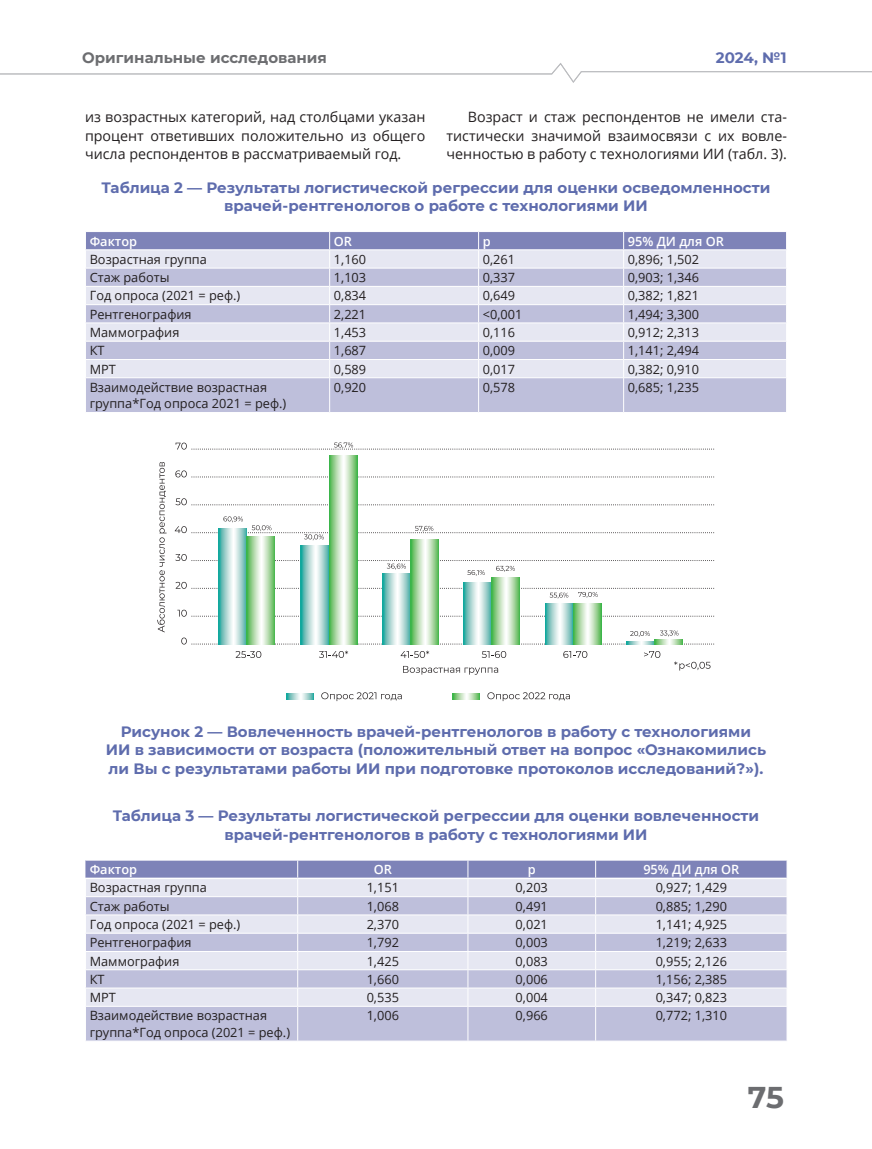
<style>
.page{position:relative;width:872px;height:1149px;background:#fff}
.page>*{position:absolute;margin:0;border:0;box-sizing:border-box;transform-origin:0 0}
.t1{font:700 30px "Montserrat";color:#6c6d70}
.Ris_name_1{font:700 15px/18.5px "Montserrat";color:#5e6cad;text-align:center}
.t2{font:700 15px "Montserrat";color:#6c6d70}
.Tekst_1{font:14.25px/18.8px "Open Sans";color:#231f20;text-align:justify}
.Tabl_1{font:12.75px/16.5px "Open Sans";color:#231f20}
.Tabl_1-2{font:600 12.75px "Open Sans";color:#fff}
</style>
<div class="page">
<svg style="left:0;top:63px;width:872px;height:20px"></svg>
<div style="left:86px;top:378px;width:700px;height:34px;background:#bebfdb"></div>
<hr style="left:329px;top:378px;width:1px;height:34px;background:#fff">
<hr style="left:478px;top:378px;width:1px;height:34px;background:#fff">
<hr style="left:623px;top:378px;width:1px;height:34px;background:#fff">
<svg style="left:85px;top:231px;width:702px;height:146px;background:#cdcee3"></svg>
<svg style="left:177px;top:609px;width:537px;height:7px"></svg>
<svg style="left:175px;top:498px;width:540px;height:7px"></svg>
<svg style="left:175px;top:470px;width:540px;height:7px"></svg>
<svg style="left:157px;top:462px;width:10px;height:170px"></svg>
<svg style="left:403px;top:665px;width:95px;height:9px"></svg>
<svg style="left:235px;top:651px;width:26px;height:6px"></svg>
<svg style="left:319px;top:650px;width:29px;height:7px"></svg>
<svg style="left:400px;top:650px;width:29px;height:7px"></svg>
<svg style="left:482px;top:651px;width:24px;height:6px"></svg>
<svg style="left:563px;top:651px;width:24px;height:6px"></svg>
<svg style="left:644px;top:651px;width:16px;height:6px"></svg>
<svg style="left:674px;top:661px;width:36px;height:9px"></svg>
<svg style="left:219px;top:540px;width:28px;height:90px"></svg>
<svg style="left:247px;top:540px;width:28px;height:90px"></svg>
<svg style="left:382px;top:575px;width:29px;height:55px"></svg>
<svg style="left:411px;top:540px;width:28px;height:90px"></svg>
<svg style="left:463px;top:598px;width:28px;height:32px"></svg>
<svg style="left:491px;top:577px;width:29px;height:53px"></svg>
<svg style="left:545px;top:603px;width:28px;height:27px"></svg>
<svg style="left:573px;top:603px;width:28px;height:27px"></svg>
<svg style="left:301px;top:545px;width:28px;height:85px"></svg>
<svg style="left:329px;top:456px;width:28px;height:174px;background:#aedaab"></svg>
<svg style="left:176px;top:442px;width:538px;height:7px"></svg>
<svg style="left:175px;top:516px;width:540px;height:24px"></svg>
<svg style="left:175px;top:554px;width:540px;height:21px"></svg>
<svg style="left:175px;top:581px;width:540px;height:17px"></svg>
<svg style="left:181px;top:630px;width:533px;height:14px"></svg>
<svg style="left:321px;top:692px;width:81px;height:9px"></svg>
<svg style="left:287px;top:693px;width:26px;height:5px"></svg>
<svg style="left:487px;top:692px;width:83px;height:9px"></svg>
<svg style="left:453px;top:693px;width:26px;height:5px"></svg>
<div style="left:86px;top:1007px;width:700px;height:33px;background:#bebfdb"></div>
<hr style="left:297px;top:1006px;width:1px;height:34px;background:#fff">
<hr style="left:467px;top:1006px;width:1px;height:34px;background:#fff">
<hr style="left:595px;top:1006px;width:1px;height:34px;background:#fff">
<svg style="left:85px;top:860px;width:702px;height:145px;background:#cdcee3"></svg>
<p class="t2" style="left:82px;top:47px;width:246px">Оригинальные исследования</p>
<p class="Ris_name_1" style="left:716px;top:47px;width:72px">2024, №1</p>
<p class="Tekst_1" style="left:85px;top:107px;width:342px">из возрастных категорий, над столбцами указан процент ответивших положительно из общего числа респондентов в рассматриваемый год.</p>
<p class="Tekst_1" style="left:446px;top:107px;width:342px;text-indent:21px">Возраст и стаж респондентов не имели ста&shy;тистически значимой взаимосвязи с их вовле&shy;ченностью в работу с технологиями ИИ (табл. 3).</p>
<p class="Ris_name_1" style="left:101px;top:177px;width:670px">Таблица 2 — Результаты логистической регрессии для оценки осведомленности врачей-рентгенологов о работе с технологиями ИИ</p>
<p class="Tabl_1-2" style="left:90px;top:232px;width:49px">Фактор</p>
<p class="Tabl_1-2" style="left:334px;top:232px;width:20px">OR</p>
<p class="Tabl_1-2" style="left:483px;top:232px;width:9px">p</p>
<p class="Tabl_1-2" style="left:628px;top:232px;width:97px">95% ДИ для OR</p>
<p class="Tabl_1" style="left:90px;top:250px;width:119px">Возрастная группа</p>
<p class="Tabl_1" style="left:334px;top:250px;width:34px">1,160</p>
<p class="Tabl_1" style="left:483px;top:250px;width:34px">0,261</p>
<p class="Tabl_1" style="left:628px;top:250px;width:73px">0,896; 1,502</p>
<p class="Tabl_1" style="left:90px;top:269px;width:81px">Стаж работы</p>
<p class="Tabl_1" style="left:334px;top:269px;width:34px">1,103</p>
<p class="Tabl_1" style="left:483px;top:269px;width:34px">0,337</p>
<p class="Tabl_1" style="left:628px;top:269px;width:73px">0,903; 1,346</p>
<p class="Tabl_1" style="left:90px;top:287px;width:152px">Год опроса (2021 = реф.)</p>
<p class="Tabl_1" style="left:334px;top:287px;width:34px">0,834</p>
<p class="Tabl_1" style="left:483px;top:287px;width:34px">0,649</p>
<p class="Tabl_1" style="left:628px;top:287px;width:73px">0,382; 1,821</p>
<p class="Tabl_1" style="left:90px;top:305px;width:103px">Рентгенография</p>
<p class="Tabl_1" style="left:334px;top:305px;width:34px">2,221</p>
<p class="Tabl_1" style="left:483px;top:305px;width:41px">&lt;0,001</p>
<p class="Tabl_1" style="left:628px;top:305px;width:73px">1,494; 3,300</p>
<p class="Tabl_1" style="left:90px;top:323px;width:91px">Маммография</p>
<p class="Tabl_1" style="left:334px;top:323px;width:34px">1,453</p>
<p class="Tabl_1" style="left:483px;top:323px;width:34px">0,116</p>
<p class="Tabl_1" style="left:628px;top:323px;width:73px">0,912; 2,313</p>
<p class="Tabl_1" style="left:90px;top:342px;width:16px">КТ</p>
<p class="Tabl_1" style="left:334px;top:342px;width:34px">1,687</p>
<p class="Tabl_1" style="left:483px;top:342px;width:34px">0,009</p>
<p class="Tabl_1" style="left:628px;top:342px;width:73px">1,141; 2,494</p>
<p class="Tabl_1" style="left:90px;top:360px;width:28px">МРТ</p>
<p class="Tabl_1" style="left:334px;top:360px;width:34px">0,589</p>
<p class="Tabl_1" style="left:483px;top:360px;width:34px">0,017</p>
<p class="Tabl_1" style="left:628px;top:360px;width:73px">0,382; 0,910</p>
<p class="Tabl_1" style="left:90px;top:378px;width:198px">Взаимодействие возрастная группа*Год опроса 2021 = реф.)</p>
<p class="Tabl_1" style="left:334px;top:378px;width:34px">0,920</p>
<p class="Tabl_1" style="left:483px;top:378px;width:34px">0,578</p>
<p class="Tabl_1" style="left:628px;top:378px;width:73px">0,685; 1,235</p>
<p class="Ris_name_1" style="left:106px;top:721px;width:662px">Рисунок 2 — Вовлеченность врачей-рентгенологов в работу с технологиями<br>ИИ в зависимости от возраста (положительный ответ на вопрос «Ознакомились ли Вы с результатами работы ИИ при подготовке протоколов исследований?»).</p>
<p class="Ris_name_1" style="left:113px;top:805px;width:648px">Таблица 3 — Результаты логистической регрессии для оценки вовлеченности врачей-рентгенологов в работу с технологиями ИИ</p>
<p class="Tabl_1-2" style="left:90px;top:860px;width:49px">Фактор</p>
<p class="Tabl_1-2" style="left:374px;top:860px;width:20px">OR</p>
<p class="Tabl_1-2" style="left:528px;top:860px;width:9px">p</p>
<p class="Tabl_1-2" style="left:643px;top:860px;width:97px">95% ДИ для OR</p>
<p class="Tabl_1" style="left:90px;top:878px;width:119px">Возрастная группа</p>
<p class="Tabl_1" style="left:367px;top:878px;width:34px">1,151</p>
<p class="Tabl_1" style="left:515px;top:878px;width:34px">0,203</p>
<p class="Tabl_1" style="left:655px;top:878px;width:73px">0,927; 1,429</p>
<p class="Tabl_1" style="left:90px;top:897px;width:81px">Стаж работы</p>
<p class="Tabl_1" style="left:367px;top:897px;width:34px">1,068</p>
<p class="Tabl_1" style="left:515px;top:897px;width:34px">0,491</p>
<p class="Tabl_1" style="left:655px;top:897px;width:73px">0,885; 1,290</p>
<p class="Tabl_1" style="left:90px;top:915px;width:152px">Год опроса (2021 = реф.)</p>
<p class="Tabl_1" style="left:367px;top:915px;width:34px">2,370</p>
<p class="Tabl_1" style="left:515px;top:915px;width:34px">0,021</p>
<p class="Tabl_1" style="left:655px;top:915px;width:73px">1,141; 4,925</p>
<p class="Tabl_1" style="left:90px;top:933px;width:103px">Рентгенография</p>
<p class="Tabl_1" style="left:367px;top:933px;width:34px">1,792</p>
<p class="Tabl_1" style="left:515px;top:933px;width:34px">0,003</p>
<p class="Tabl_1" style="left:655px;top:933px;width:73px">1,219; 2,633</p>
<p class="Tabl_1" style="left:90px;top:951px;width:91px">Маммография</p>
<p class="Tabl_1" style="left:367px;top:951px;width:34px">1,425</p>
<p class="Tabl_1" style="left:515px;top:951px;width:34px">0,083</p>
<p class="Tabl_1" style="left:655px;top:951px;width:73px">0,955; 2,126</p>
<p class="Tabl_1" style="left:90px;top:970px;width:16px">КТ</p>
<p class="Tabl_1" style="left:367px;top:970px;width:34px">1,660</p>
<p class="Tabl_1" style="left:515px;top:970px;width:34px">0,006</p>
<p class="Tabl_1" style="left:655px;top:970px;width:73px">1,156; 2,385</p>
<p class="Tabl_1" style="left:90px;top:988px;width:28px">МРТ</p>
<p class="Tabl_1" style="left:367px;top:988px;width:34px">0,535</p>
<p class="Tabl_1" style="left:515px;top:988px;width:34px">0,004</p>
<p class="Tabl_1" style="left:655px;top:988px;width:73px">0,347; 0,823</p>
<p class="Tabl_1" style="left:90px;top:1006px;width:202px">Взаимодействие возрастная группа*Год опроса (2021 = реф.)</p>
<p class="Tabl_1" style="left:367px;top:1006px;width:34px">1,006</p>
<p class="Tabl_1" style="left:515px;top:1006px;width:34px">0,966</p>
<p class="Tabl_1" style="left:655px;top:1006px;width:73px">0,772; 1,310</p>
<h1 class="t1" style="left:748px;top:1075px;width:37px">75</h1>
</div>
